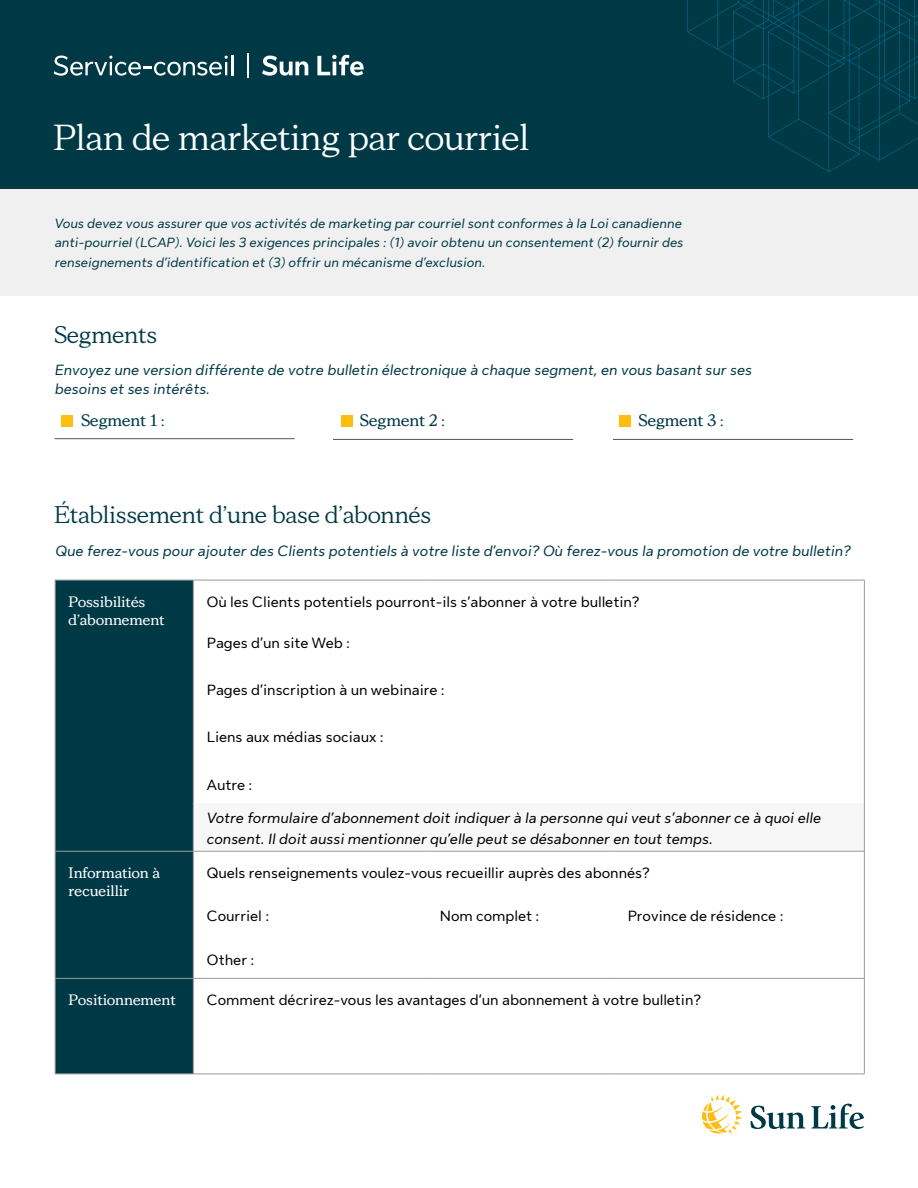
<style>
.page{position:relative;width:918px;height:1188px;background:#fff}
.page>*{position:absolute;margin:0;border:0;box-sizing:border-box;transform-origin:0 0}
.t1{font:36px "Sun Life New Display";color:#fff}
.t2{font:24px "Sun Life New Display";color:#003946}
.t3{font:700 16.5px "Sun Life New Display";color:#003946}
.p-Table_row_text{font:15px "Sun Life New Text";color:#000}
.t4{font:italic 15px/19.5px "Sun Life New Text";color:#003946}
.p-Table_row_text-2{font:italic 15px/21px "Sun Life New Text";color:#000}
.H5_-_Table_Headers{font:700 15px/18px "Sun Life New Display";color:#fff}
.p_-_legal_top{font:italic 13.5px/19.5px "Sun Life New Text";color:#003946;text-align:justify}
</style>
<div class="page">
<hr style="left:54px;top:438px;width:241px;height:1px;background:#555">
<hr style="left:333px;top:439px;width:240px;height:1px;background:#555">
<hr style="left:613px;top:439px;width:240px;height:1px;background:#555">
<div style="left:0;top:189px;width:918px;height:107px;background:#f0f0f0"></div>
<div style="left:0;top:0;width:918px;height:189px;background:#003946"></div>
<svg style="left:687px;top:0;width:231px;height:172px"></svg>
<div style="left:62px;top:415px;width:11px;height:12px;background:#febe10"></div>
<div style="left:341px;top:415px;width:12px;height:12px;background:#febe10"></div>
<div style="left:619px;top:415px;width:12px;height:12px;background:#febe10"></div>
<svg style="left:262px;top:56px;width:46px;height:20px"></svg>
<svg style="left:317px;top:55px;width:47px;height:21px"></svg>
<svg style="left:54px;top:56px;width:174px;height:20px"></svg>
<hr style="left:231px;top:55px;width:3px;height:20px;background:#fff">
<svg style="left:247px;top:53px;width:1px;height:24px"></svg>
<div style="left:56px;top:581px;width:137px;height:493px;background:#003946"></div>
<div style="left:193px;top:803px;width:671px;height:48px;background:#f7f7f7"></div>
<hr style="left:193px;top:580px;width:233px;height:1px;background:#9a9a9a">
<hr style="left:426px;top:580px;width:188px;height:1px;background:#9a9a9a">
<hr style="left:614px;top:580px;width:251px;height:1px;background:#9a9a9a">
<hr style="left:864px;top:580px;width:1px;height:34px;background:#9a9a9a">
<hr style="left:864px;top:614px;width:1px;height:47px;background:#9a9a9a">
<hr style="left:864px;top:661px;width:1px;height:48px;background:#9a9a9a">
<hr style="left:864px;top:709px;width:1px;height:47px;background:#9a9a9a">
<hr style="left:864px;top:852px;width:1px;height:39px;background:#9a9a9a">
<hr style="left:864px;top:891px;width:1px;height:47px;background:#9a9a9a">
<hr style="left:864px;top:938px;width:1px;height:40px;background:#9a9a9a">
<hr style="left:193px;top:978px;width:233px;height:1px;background:#9a9a9a">
<hr style="left:426px;top:978px;width:188px;height:1px;background:#9a9a9a">
<hr style="left:614px;top:978px;width:251px;height:1px;background:#9a9a9a">
<hr style="left:864px;top:979px;width:1px;height:95px;background:#9a9a9a">
<hr style="left:193px;top:1074px;width:233px;height:1px;background:#9a9a9a">
<hr style="left:426px;top:1074px;width:188px;height:1px;background:#9a9a9a">
<hr style="left:614px;top:1074px;width:251px;height:1px;background:#9a9a9a">
<hr style="left:55px;top:580px;width:138px;height:1px;background:#9a9a9a">
<hr style="left:55px;top:580px;width:1px;height:34px;background:#9a9a9a">
<hr style="left:193px;top:580px;width:1px;height:34px;background:#9a9a9a">
<hr style="left:55px;top:614px;width:1px;height:47px;background:#9a9a9a">
<hr style="left:193px;top:614px;width:1px;height:47px;background:#9a9a9a">
<hr style="left:55px;top:661px;width:1px;height:48px;background:#9a9a9a">
<hr style="left:193px;top:661px;width:1px;height:48px;background:#9a9a9a">
<hr style="left:55px;top:709px;width:1px;height:47px;background:#9a9a9a">
<hr style="left:193px;top:709px;width:1px;height:47px;background:#9a9a9a">
<hr style="left:55px;top:756px;width:1px;height:47px;background:#9a9a9a">
<hr style="left:55px;top:803px;width:1px;height:48px;background:#9a9a9a">
<hr style="left:55px;top:851px;width:138px;height:1px;background:#9a9a9a">
<hr style="left:55px;top:852px;width:1px;height:39px;background:#9a9a9a">
<hr style="left:193px;top:852px;width:1px;height:39px;background:#9a9a9a">
<hr style="left:55px;top:891px;width:1px;height:47px;background:#9a9a9a">
<hr style="left:193px;top:891px;width:1px;height:47px;background:#9a9a9a">
<hr style="left:55px;top:938px;width:1px;height:40px;background:#9a9a9a">
<hr style="left:193px;top:938px;width:1px;height:40px;background:#9a9a9a">
<hr style="left:55px;top:978px;width:138px;height:1px;background:#9a9a9a">
<hr style="left:55px;top:979px;width:1px;height:95px;background:#9a9a9a">
<hr style="left:193px;top:979px;width:1px;height:95px;background:#9a9a9a">
<hr style="left:55px;top:1074px;width:138px;height:1px;background:#9a9a9a">
<hr style="left:193px;top:756px;width:1px;height:47px;background:#9a9a9a">
<hr style="left:864px;top:756px;width:1px;height:47px;background:#9a9a9a">
<hr style="left:193px;top:803px;width:1px;height:48px;background:#9a9a9a">
<hr style="left:864px;top:803px;width:1px;height:48px;background:#9a9a9a">
<hr style="left:193px;top:851px;width:233px;height:1px;background:#9a9a9a">
<hr style="left:426px;top:851px;width:188px;height:1px;background:#9a9a9a">
<hr style="left:614px;top:851px;width:251px;height:1px;background:#9a9a9a">
<svg style="left:751px;top:1106px;width:54px;height:23px"></svg>
<svg style="left:811px;top:1104px;width:53px;height:25px"></svg>
<svg style="left:702px;top:1095px;width:40px;height:39px"></svg>
<h1 class="t1" style="left:54px;top:113px;width:477px">Plan de marketing par courriel</h1>
<p class="p_-_legal_top" style="left:55px;top:213px;width:630px">Vous devez vous assurer que vos activités de marketing par courriel sont conformes à la Loi canadienne anti-pourriel (LCAP). Voici les 3 exigences principales : (1) avoir obtenu un consentement (2) fournir des renseignements d’identification et (3) offrir un mécanisme d’exclusion.</p>
<h2 class="t2" style="left:54px;top:318px;width:105px">Segments</h2>
<h3 class="t4" style="left:55px;top:359px;width:699px">Envoyez une version différente de votre bulletin électronique à chaque segment, en vous basant sur ses besoins et ses intérêts.</h3>
<h4 class="t3" style="left:81px;top:409px;width:85px">Segment 1 :</h4>
<h4 class="t3" style="left:360px;top:409px;width:86px">Segment 2 :</h4>
<h4 class="t3" style="left:638px;top:409px;width:87px">Segment 3 :</h4>
<h2 class="t2" style="left:54px;top:498px;width:379px">Établissement d’une base d’abonnés</h2>
<h3 class="t4" style="left:56px;top:541px;width:797px">Que ferez-vous pour ajouter des Clients potentiels à votre liste d’envoi? Où ferez-vous la promotion de votre bulletin?</h3>
<h5 class="H5_-_Table_Headers" style="left:69px;top:592px;width:98px">Possibilités d’abonnement</h5>
<p class="p-Table_row_text" style="left:207px;top:592px;width:434px">Où les Clients potentiels pourront-ils s’abonner à votre bulletin?</p>
<p class="p-Table_row_text" style="left:207px;top:632px;width:145px">Pages d’un site Web :</p>
<p class="p-Table_row_text" style="left:207px;top:680px;width:239px">Pages d’inscription à un webinaire :</p>
<p class="p-Table_row_text" style="left:207px;top:727px;width:178px">Liens aux médias sociaux :</p>
<p class="p-Table_row_text" style="left:207px;top:774px;width:47px">Autre :</p>
<p class="p-Table_row_text-2" style="left:207px;top:807px;width:616px">Votre formulaire d’abonnement doit indiquer à la personne qui veut s’abonner ce à quoi elle consent. Il doit aussi mentionner qu’elle peut se désabonner en tout temps.</p>
<h5 class="H5_-_Table_Headers" style="left:69px;top:863px;width:93px">Information à recueillir</h5>
<p class="p-Table_row_text" style="left:207px;top:863px;width:445px">Quels renseignements voulez-vous recueillir auprès des abonnés?</p>
<p class="p-Table_row_text" style="left:207px;top:906px;width:64px">Courriel :</p>
<p class="p-Table_row_text" style="left:440px;top:906px;width:101px">Nom complet :</p>
<p class="p-Table_row_text" style="left:628px;top:906px;width:157px">Province de résidence :</p>
<p class="p-Table_row_text" style="left:207px;top:949px;width:49px">Other :</p>
<h5 class="H5_-_Table_Headers" style="left:69px;top:990px;width:109px">Positionnement</h5>
<p class="p-Table_row_text" style="left:207px;top:990px;width:496px">Comment décrirez-vous les avantages d’un abonnement à votre bulletin?</p>
</div>
